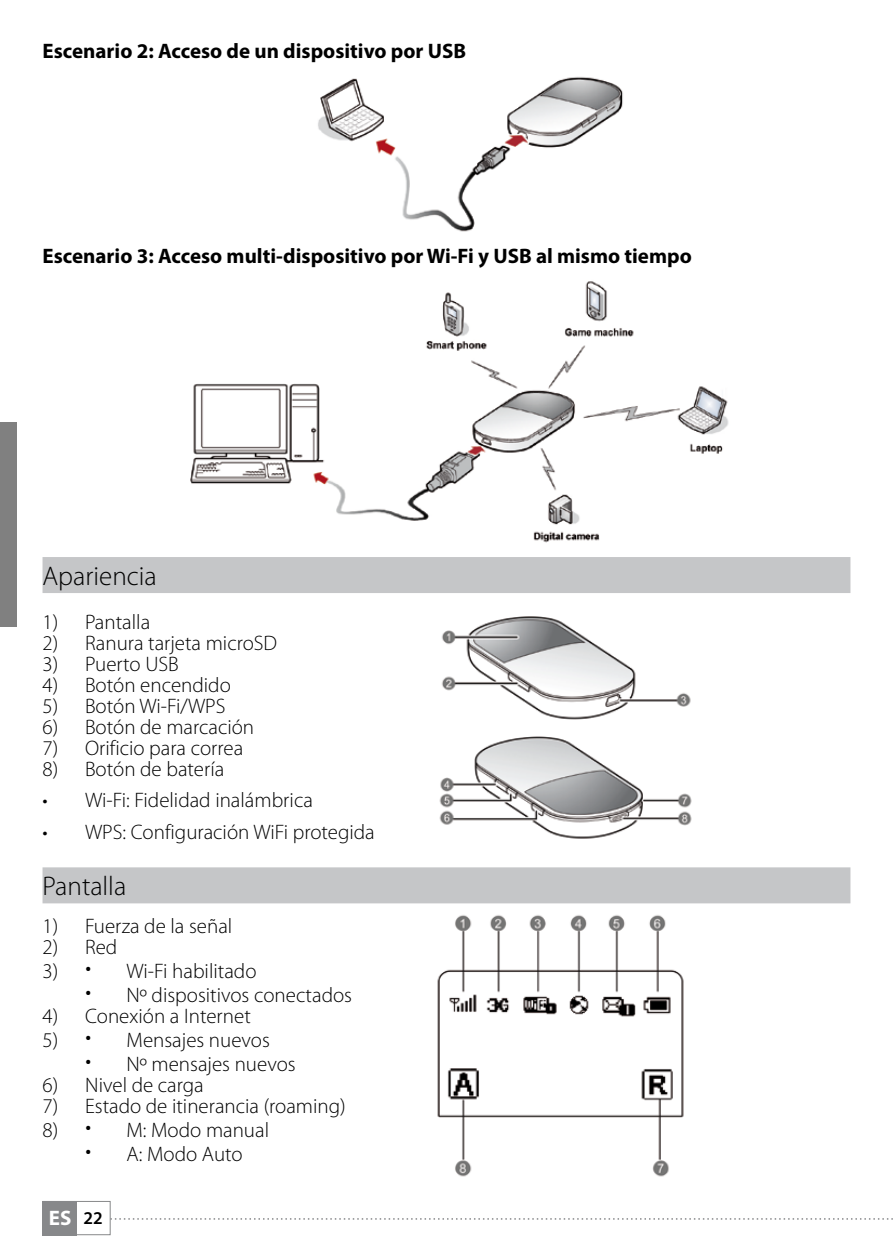
<style>
.page{position:relative;width:893px;height:1259px;background:#fff}
.page>*{position:absolute;margin:0;border:0;box-sizing:border-box;transform-origin:0 0}
.t1{font:300 27px "Myriad Pro";color:#000}
.t2{font:300 21px/24px "Myriad Pro";color:#000}
.t3{font:700 21px "Myriad Pro";color:#000}
.t4{font:700 21px "Myriad Pro";color:#fff}
.s1{font-weight:600;font-size:27px}
.s2{font-weight:600;font-size:18px;color:#000}
</style>
<div class="page">
<div style="left:43px;top:1201px;width:34px;height:34px;background:#87888a"></div>
<div style="left:43px;top:1201px;width:68px;height:34px;border:1px solid #87888a"></div>
<svg style="left:110px;top:1218px;width:783px;height:1px"></svg>
<div style="left:0;top:422px;width:17px;height:204px;background:#808080"></div>
<div style="left:43px;top:557px;width:807px;height:36px;background:#c5c6c8"></div>
<div style="left:43px;top:867px;width:807px;height:36px;background:#c5c6c8"></div>
<img style="left:318px;top:77px;width:305px;height:155px">
<img style="left:190px;top:281px;width:539px;height:262px">
<img style="left:439px;top:616px;width:253px;height:223px">
<img style="left:437px;top:915px;width:247px;height:262px">
<p class="t3" style="left:43px;top:39px;width:425px">Escenario 2: Acceso de un dispositivo por USB</p>
<p class="t3" style="left:43px;top:244px;width:651px">Escenario 3: Acceso multi-dispositivo por Wi-Fi y USB al mismo tiempo</p>
<p class="t1" style="left:43px;top:561px;width:116px">Apariencia</p>
<p class="t2" style="left:43px;top:610px;width:109px">1) Pantalla</p>
<p class="t2" style="left:43px;top:631px;width:236px">2) Ranura tarjeta microSD</p>
<p class="t2" style="left:43px;top:652px;width:138px">3) Puerto USB</p>
<p class="t2" style="left:43px;top:673px;width:190px">4) Botón encendido</p>
<p class="t2" style="left:43px;top:694px;width:184px">5) Botón Wi-Fi/WPS</p>
<p class="t2" style="left:43px;top:715px;width:213px">6) Botón de marcación</p>
<p class="t2" style="left:43px;top:736px;width:202px">7) Orificio para correa</p>
<p class="t2" style="left:43px;top:757px;width:183px">8) Botón de batería</p>
<p class="t2" style="left:43px;top:788px;width:272px">• Wi-Fi: Fidelidad inalámbrica</p>
<p class="t2" style="left:43px;top:820px;width:334px">• WPS: Configuración WiFi protegida</p>
<p class="t1" style="left:43px;top:871px;width:85px">Pantalla</p>
<p class="t2" style="left:43px;top:914px;width:191px">1) Fuerza de la señal</p>
<p class="t2" style="left:43px;top:935px;width:76px">2) Red</p>
<p class="t2" style="left:43px;top:959px;width:50px">3) <span class="s1">·</span></p>
<p class="t2" style="left:85px;top:959px;width:269px;text-indent:41px">Wi-Fi habilitado<br><span class="s1">·</span> Nº dispositivos conectados</p>
<p class="t2" style="left:43px;top:1004px;width:210px">4) Conexión a Internet</p>
<p class="t2" style="left:43px;top:1028px;width:50px">5) <span class="s1">·</span></p>
<p class="t2" style="left:85px;top:1028px;width:212px;text-indent:41px">Mensajes nuevos<br><span class="s1">·</span> Nº mensajes nuevos</p>
<p class="t2" style="left:43px;top:1073px;width:163px">6) Nivel de carga</p>
<p class="t2" style="left:43px;top:1094px;width:305px">7) Estado de itinerancia (roaming)</p>
<p class="t2" style="left:43px;top:1118px;width:50px">8) <span class="s1">·</span></p>
<p class="t2" style="left:85px;top:1118px;width:186px;text-indent:41px">M: Modo manual <span class="s1">·</span> A: Modo Auto</p>
<p class="t4" style="left:49px;top:1206px;width:55px">ES <span class="s2">22</span></p>
</div>
